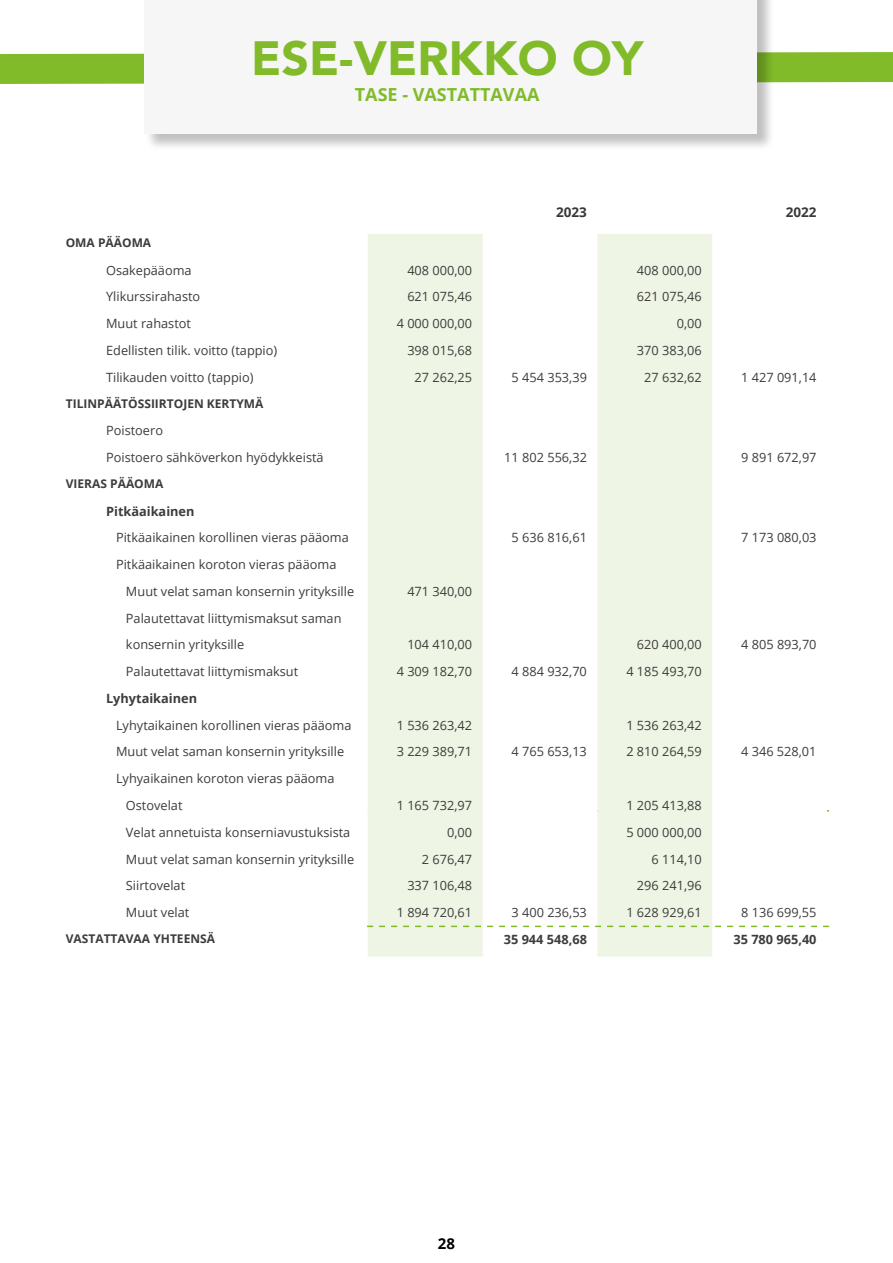
<style>
.page{position:relative;width:893px;height:1263px;background:#fff}
.page>*{position:absolute;margin:0;border:0;box-sizing:border-box;transform-origin:0 0}
.t1{font:900 48px "Avenir";color:#81bb29}
.t2{font:700 18px "Open Sans";color:#81bb29}
.t3{font:700 15px "Open Sans";color:#000}
.t4{font:700 13.5px "Open Sans";color:#3a3938}
.t5{font:12.75px/26.7px "Open Sans";color:#3c3c3b}
.t6{font:700 12.75px "Open Sans";color:#3c3c3b}
.t7{font:700 12px "Open Sans";color:#3c3c3b}
</style>
<div class="page">
<svg style="left:0;top:52px;width:893px;height:32px;background:#89bf38"></svg>
<div style="left:145px;top:0;width:629px;height:151px;background:#000;opacity:.25"></div>
<div style="left:145px;top:0;width:612px;height:134px;background:#f6f6f6"></div>
<svg style="left:368px;top:234px;width:344px;height:723px;fill:#eff5e4"></svg>
<svg style="left:367px;top:926px;width:462px;height:1px"></svg>
<h1 class="t1" style="left:251px;top:17px;width:393px">ESE-VERKKO OY</h1>
<h2 class="t2" style="left:355px;top:82px;width:186px">TASE - VASTATTAVAA</h2>
<p class="t4" style="left:556px;top:202px;width:32px">2023</p>
<p class="t4" style="left:786px;top:202px;width:32px">2022</p>
<p class="t7" style="left:66px;top:235px;width:87px">OMA PÄÄOMA</p>
<p class="t5" style="left:106px;top:256px;width:87px">Osakepääoma</p>
<p class="t5" style="left:407px;top:256px;width:66px">408 000,00</p>
<p class="t5" style="left:637px;top:256px;width:66px">408 000,00</p>
<p class="t5" style="left:106px;top:283px;width:96px">Ylikurssirahasto</p>
<p class="t5" style="left:407px;top:283px;width:66px">621 075,46</p>
<p class="t5" style="left:637px;top:283px;width:66px">621 075,46</p>
<p class="t5" style="left:106px;top:310px;width:86px">Muut rahastot</p>
<p class="t5" style="left:397px;top:310px;width:77px">4 000 000,00</p>
<p class="t5" style="left:677px;top:310px;width:27px">0,00</p>
<p class="t5" style="left:106px;top:337px;width:173px">Edellisten tilik. voitto (tappio)</p>
<p class="t5" style="left:407px;top:337px;width:66px">398 015,68</p>
<p class="t5" style="left:637px;top:337px;width:66px">370 383,06</p>
<p class="t5" style="left:106px;top:363px;width:149px">Tilikauden voitto (tappio)</p>
<p class="t5" style="left:415px;top:363px;width:59px">27 262,25</p>
<p class="t5" style="left:512px;top:363px;width:77px">5 454 353,39</p>
<p class="t5" style="left:644px;top:363px;width:59px">27 632,62</p>
<p class="t5" style="left:741px;top:363px;width:77px">1 427 091,14</p>
<p class="t7" style="left:66px;top:395px;width:199px">TILINPÄÄTÖSSIIRTOJEN KERTYMÄ</p>
<p class="t5" style="left:106px;top:417px;width:219px">Poistoero<br>Poistoero sähköverkon hyödykkeistä</p>
<p class="t5" style="left:504px;top:444px;width:84px">11 802 556,32</p>
<p class="t5" style="left:741px;top:444px;width:77px">9 891 672,97</p>
<p class="t7" style="left:66px;top:475px;width:99px">VIERAS PÄÄOMA</p>
<p class="t6" style="left:106px;top:502px;width:90px">Pitkäaikainen</p>
<p class="t5" style="left:116px;top:524px;width:234px">Pitkäaikainen korollinen vieras pääoma</p>
<p class="t5" style="left:512px;top:524px;width:77px">5 636 816,61</p>
<p class="t5" style="left:741px;top:524px;width:77px">7 173 080,03</p>
<p class="t5" style="left:126px;top:551px;width:230px;text-indent:-10px">Pitkäaikainen koroton vieras pääoma<br>Muut velat saman konsernin yrityksille</p>
<p class="t5" style="left:407px;top:578px;width:66px">471 340,00</p>
<p class="t5" style="left:126px;top:604px;width:217px">Palautettavat liittymismaksut saman konsernin yrityksille</p>
<p class="t5" style="left:407px;top:631px;width:66px">104 410,00</p>
<p class="t5" style="left:637px;top:631px;width:66px">620 400,00</p>
<p class="t5" style="left:741px;top:631px;width:77px">4 805 893,70</p>
<p class="t5" style="left:126px;top:658px;width:174px">Palautettavat liittymismaksut</p>
<p class="t5" style="left:397px;top:658px;width:77px">4 309 182,70</p>
<p class="t5" style="left:512px;top:658px;width:77px">4 884 932,70</p>
<p class="t5" style="left:626px;top:658px;width:77px">4 185 493,70</p>
<p class="t6" style="left:106px;top:689px;width:92px">Lyhytaikainen</p>
<p class="t5" style="left:116px;top:711px;width:237px">Lyhytaikainen korollinen vieras pääoma</p>
<p class="t5" style="left:397px;top:711px;width:77px">1 536 263,42</p>
<p class="t5" style="left:626px;top:711px;width:77px">1 536 263,42</p>
<p class="t5" style="left:116px;top:738px;width:230px">Muut velat saman konsernin yrityksille</p>
<p class="t5" style="left:397px;top:738px;width:77px">3 229 389,71</p>
<p class="t5" style="left:512px;top:738px;width:77px">4 765 653,13</p>
<p class="t5" style="left:626px;top:738px;width:77px">2 810 264,59</p>
<p class="t5" style="left:741px;top:738px;width:77px">4 346 528,01</p>
<p class="t5" style="left:126px;top:765px;width:210px;text-indent:-10px">Lyhyaikainen koroton vieras pääoma<br>Ostovelat</p>
<p class="t5" style="left:397px;top:792px;width:77px">1 165 732,97</p>
<p class="t5" style="left:626px;top:792px;width:77px">1 205 413,88</p>
<p class="t5" style="left:126px;top:818px;width:226px">Velat annetuista konserniavustuksista</p>
<p class="t5" style="left:447px;top:818px;width:27px">0,00</p>
<p class="t5" style="left:626px;top:818px;width:77px">5 000 000,00</p>
<p class="t5" style="left:126px;top:845px;width:230px">Muut velat saman konsernin yrityksille</p>
<p class="t5" style="left:422px;top:845px;width:52px">2 676,47</p>
<p class="t5" style="left:651px;top:845px;width:52px">6 114,10</p>
<p class="t5" style="left:126px;top:872px;width:61px">Siirtovelat</p>
<p class="t5" style="left:407px;top:872px;width:66px">337 106,48</p>
<p class="t5" style="left:637px;top:872px;width:66px">296 241,96</p>
<p class="t5" style="left:126px;top:899px;width:65px">Muut velat</p>
<p class="t5" style="left:397px;top:899px;width:77px">1 894 720,61</p>
<p class="t5" style="left:511px;top:899px;width:77px">3 400 236,53</p>
<p class="t5" style="left:626px;top:899px;width:77px">1 628 929,61</p>
<p class="t5" style="left:741px;top:899px;width:77px">8 136 699,55</p>
<p class="t7" style="left:66px;top:930px;width:151px">VASTATTAVAA YHTEENSÄ</p>
<p class="t6" style="left:504px;top:930px;width:85px">35 944 548,68</p>
<p class="t6" style="left:733px;top:930px;width:85px">35 780 965,40</p>
<p class="t3" style="left:438px;top:1233px;width:19px">28</p>
</div>
